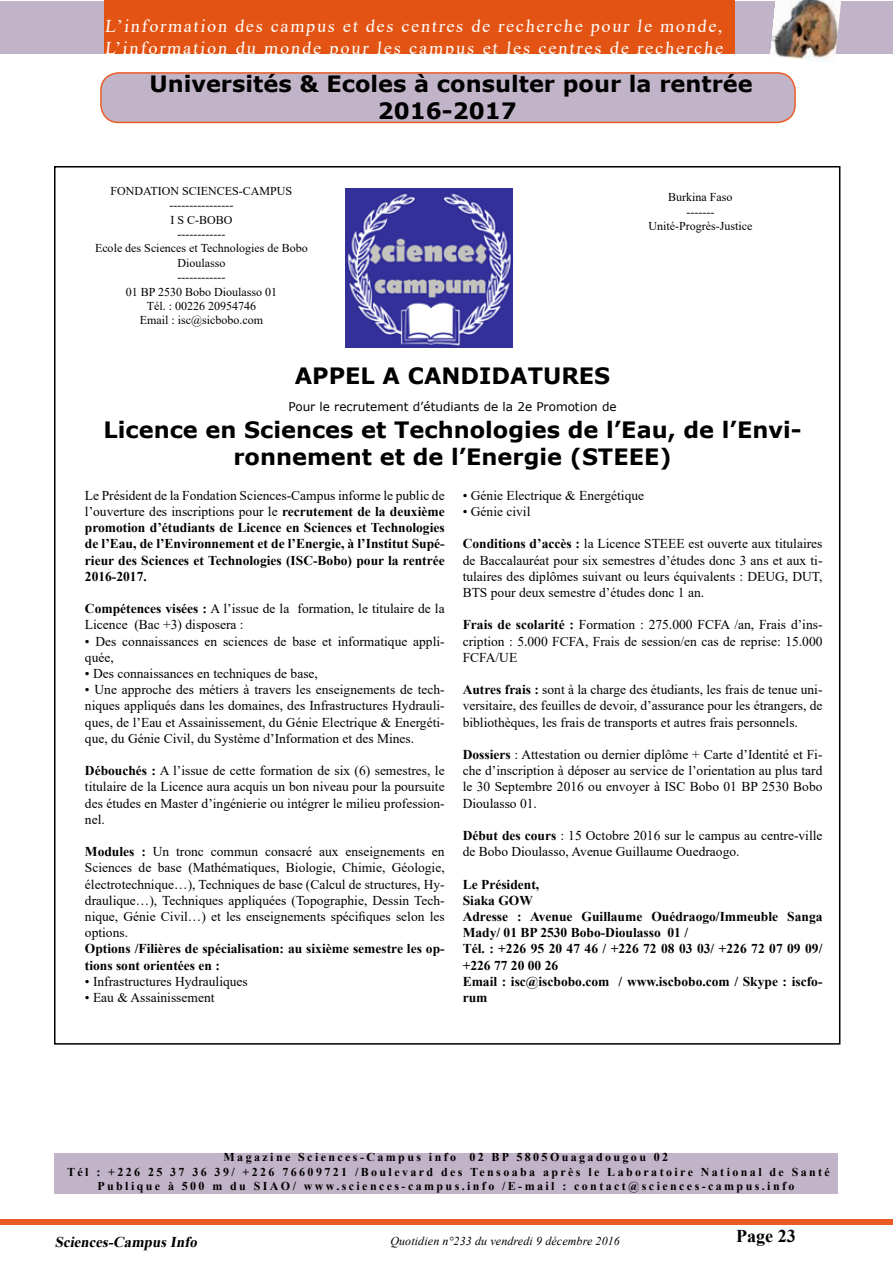
<style>
.page{position:relative;width:893px;height:1263px;background:#fff}
.page>*{position:absolute;margin:0;border:0;box-sizing:border-box;transform-origin:0 0}
.t1{font:700 22.5px/27px "Verdana";color:#000;text-align:center}
.t2{font:18px/21.6px "Times New Roman";letter-spacing:.105em;color:#fff}
.t3{font:700 18px "Times New Roman";color:#000}
.t4{font:italic 700 15px "Times New Roman";color:#000}
.t5{font:13.5px/16.2px "Times New Roman";color:#000;text-align:justify}
.t6{font:700 13.5px/16.2px "Times New Roman";color:#000}
.t7{font:12px/14.4px "Times New Roman";color:#000;text-align:center}
.t8{font:700 12px/14.4px "Times New Roman";letter-spacing:.2em;color:#000;text-align:center}
.t9{font:12px "Verdana";color:#000}
.t10{font:italic 12px "Times New Roman";letter-spacing:.01em;color:#000}
.s1{font-weight:400}
.s2{font-weight:700}
</style>
<div class="page">
<div style="left:0;top:1219px;width:893px;height:6px;background:#ea5c24"></div>
<div style="left:0;top:1px;width:893px;height:53px;background:#c2b4c8"></div>
<div style="left:105px;top:0;width:630px;height:54px;background:#e35414"></div>
<img style="left:770px;top:0;width:71px;height:61px">
<img style="left:345px;top:189px;width:168px;height:159px">
<div style="left:101px;top:73px;width:694px;height:49px;background:#c2b4c8;border-radius:18px"></div>
<div style="left:100px;top:72px;width:696px;height:51px;border:2px solid #ea5c24;border-radius:18px"></div>
<div style="left:54px;top:1153px;width:784px;height:41px;background:#c2b4c8"></div>
<h2 class="t2" style="left:105px;top:15px;width:622px">L’information des campus et des centres de recherche pour le monde,<br>L’information du monde pour les campus et les centres de recherche</h2>
<h1 class="t1" style="left:149px;top:70px;width:605px">Universités &amp; Ecoles à consulter pour la rentrée<br>2016-2017</h1>
<p class="t7" style="left:95px;top:183px;width:214px">FONDATION SCIENCES-CAMPUS ----------------<br>I S C-BOBO<br>------------<br>Ecole des Sciences et Technologies de Bobo<br>Dioulasso<br>------------<br>01 BP 2530 Bobo Dioulasso 01<br>Tél. : 00226 20954746<br>Email : isc@sicbobo.com</p>
<p class="t7" style="left:648px;top:189px;width:105px">Burkina Faso<br>-------<br>Unité-Progrès-Justice</p>
<h1 class="t1" style="left:295px;top:362px;width:317px">APPEL A CANDIDATURES</h1>
<p class="t9" style="left:288px;top:399px;width:330px">Pour le recrutement d’étudiants de la 2e Promotion de</p>
<h1 class="t1" style="left:103px;top:416px;width:700px">Licence en Sciences et Technologies de l’Eau, de l’Envi&shy;ronnement et de l’Energie (STEEE)</h1>
<p class="t6" style="left:85px;top:487px;width:361px;text-align:justify"><span class="s1">Le Président de la Fondation Sciences-Campus informe le public de l’ouverture des inscriptions pour le</span> recrutement de la deuxième promotion d’étudiants de Licence en Sciences et Technologies de l’Eau, de l’Environnement et de l’Energie, à l’Institut Supé&shy;rieur des Sciences et Technologies (ISC-Bobo) pour la rentrée 2016-2017.</p>
<p class="t5" style="left:85px;top:600px;width:361px"><span class="s2">Compétences visées :</span> A l’issue de la formation, le titulaire de la<br>Licence (Bac +3) disposera :</p>
<p class="t5" style="left:85px;top:633px;width:361px">• Des connaissances en sciences de base et informatique appli&shy;quée,</p>
<p class="t5" style="left:85px;top:665px;width:235px">• Des connaissances en techniques de base,</p>
<p class="t5" style="left:85px;top:681px;width:361px">• Une approche des métiers à travers les enseignements de tech&shy;niques appliqués dans les domaines, des Infrastructures Hydrauli&shy;ques, de l’Eau et Assainissement, du Génie Electrique &amp; Energéti&shy;que, du Génie Civil, du Système d’Information et des Mines.</p>
<p class="t5" style="left:85px;top:762px;width:361px"><span class="s2">Débouchés :</span> A l’issue de cette formation de six (6) semestres, le titulaire de la Licence aura acquis un bon niveau pour la poursuite des études en Master d’ingénierie ou intégrer le milieu profession&shy;nel.</p>
<p class="t5" style="left:85px;top:843px;width:361px"><span class="s2">Modules :</span> Un tronc commun consacré aux enseignements en Sciences de base (Mathématiques, Biologie, Chimie, Géologie, électrotechnique…), Techniques de base (Calcul de structures, Hy&shy;draulique…), Techniques appliquées (Topographie, Dessin Tech&shy;nique, Génie Civil…) et les enseignements spécifiques selon les options.</p>
<p class="t6" style="left:85px;top:940px;width:361px">Options /Filières de spécialisation: au sixième semestre les op&shy;tions sont orientées en :</p>
<p class="t5" style="left:85px;top:973px;width:164px">• Infrastructures Hydrauliques</p>
<p class="t5" style="left:85px;top:989px;width:131px">• Eau &amp; Assainissement</p>
<p class="t5" style="left:463px;top:487px;width:183px">• Génie Electrique &amp; Energétique</p>
<p class="t5" style="left:463px;top:503px;width:69px">• Génie civil</p>
<p class="t5" style="left:463px;top:535px;width:361px"><span class="s2">Conditions d’accès :</span> la Licence STEEE est ouverte aux titulaires de Baccalauréat pour six semestres d’études donc 3 ans et aux ti&shy;tulaires des diplômes suivant ou leurs équivalents : DEUG, DUT, BTS pour deux semestre d’études donc 1 an.</p>
<p class="t5" style="left:463px;top:616px;width:361px"><span class="s2">Frais de scolarité :</span> Formation : 275.000 FCFA /an, Frais d’ins&shy;cription : 5.000 FCFA, Frais de session/en cas de reprise: 15.000<br>FCFA/UE</p>
<p class="t5" style="left:463px;top:681px;width:361px"><span class="s2">Autres frais :</span> sont à la charge des étudiants, les frais de tenue uni&shy;versitaire, des feuilles de devoir, d’assurance pour les étrangers, de bibliothèques, les frais de transports et autres frais personnels.</p>
<p class="t5" style="left:463px;top:746px;width:361px"><span class="s2">Dossiers</span> : Attestation ou dernier diplôme + Carte d’Identité et Fi&shy;che d’inscription à déposer au service de l’orientation au plus tard le 30 Septembre 2016 ou envoyer à ISC Bobo 01 BP 2530 Bobo Dioulasso 01.</p>
<p class="t5" style="left:463px;top:827px;width:361px"><span class="s2">Début des cours</span> : 15 Octobre 2016 sur le campus au centre-ville de Bobo Dioulasso, Avenue Guillaume Ouedraogo.</p>
<p class="t6" style="left:463px;top:876px;width:361px">Le Président,<br>Siaka GOW<br>Adresse : Avenue Guillaume Ouédraogo/Immeuble Sanga<br>Mady/ 01 BP 2530 Bobo-Dioulasso 01 /<br>Tél. : +226 95 20 47 46 / +226 72 08 03 03/ +226 72 07 09 09/ +226 77 20 00 26<br>Email : isc@iscbobo.com / www.iscbobo.com / Skype : iscfo&shy;rum</p>
<p class="t8" style="left:67px;top:1150px;width:764px">Magazine Sciences-Campus info 02 BP 5805Ouagadougou 02<br>Tél : +226 25 37 36 39/ +226 76609721 /Boulevard des Tensoaba après le Laboratoire National de Santé<br>Publique à 500 m du SIAO/ www.sciences-campus.info /E-mail : contact@sciences-campus.info</p>
<p class="t4" style="left:55px;top:1231px;width:147px">Sciences-CampusInfo</p>
<p class="t10" style="left:390px;top:1232px;width:231px">Quotidien n°233 du vendredi 9 décembre 2016</p>
<h2 class="t3" style="left:736px;top:1223px;width:61px">Page 23</h2>
</div>
